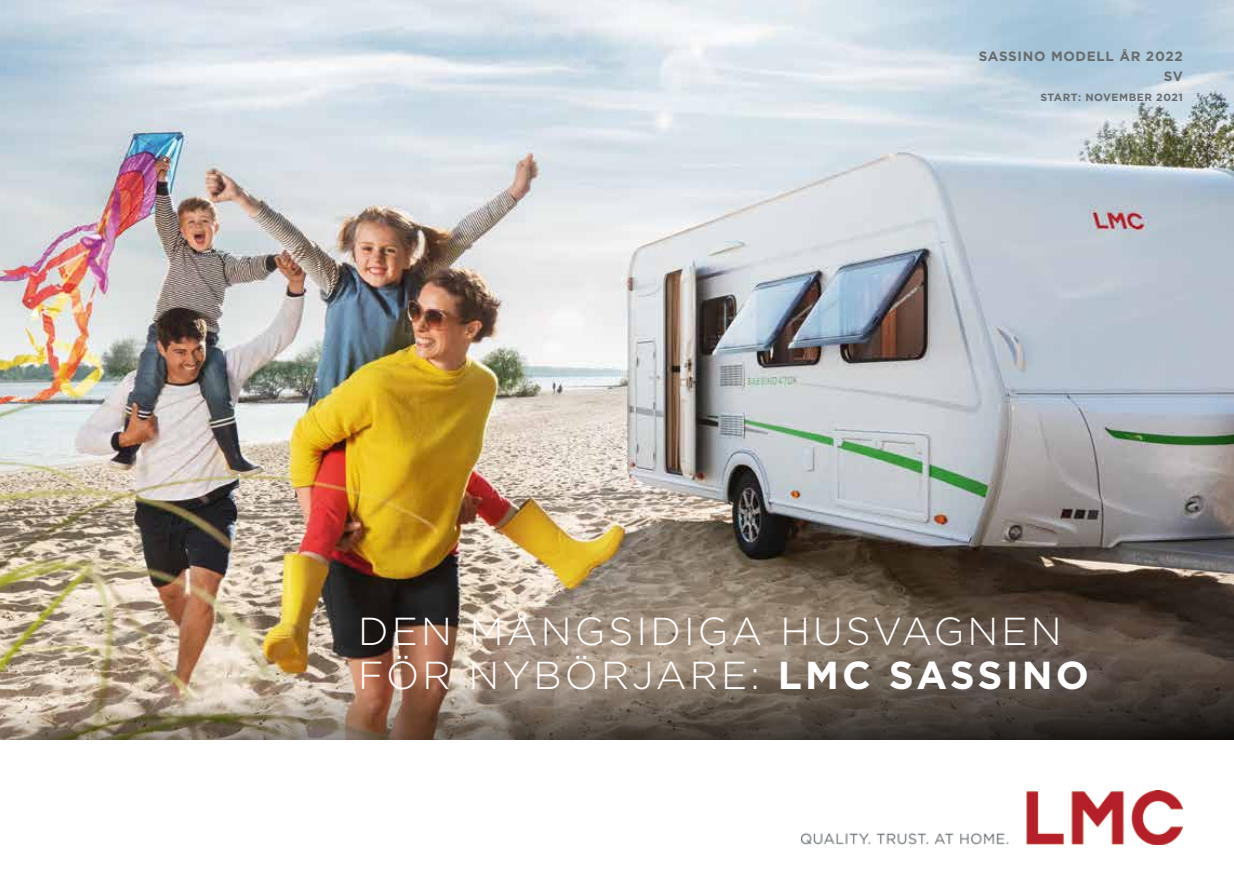
<style>
.page{position:relative;width:1234px;height:893px;background:#fff}
.page>*{position:absolute;margin:0;border:0;box-sizing:border-box;transform-origin:0 0}
.t1{font:300 39px/43.5px "Gotham";letter-spacing:.08em;color:#fff}
.t2{font:700 13.5px/20.2px "Gotham";letter-spacing:.05em;color:#676c6e;text-align:right}
.t3{font:700 10.5px "Gotham";letter-spacing:.05em;color:#676c6e}
.s1{font-weight:700}
</style>
<div class="page">
<img style="left:0;top:0;width:1233px;height:595px">
<img style="left:0;top:595px;width:1233px;height:145px">
<img style="left:801px;top:791px;width:381px;height:53px">
<p class="t2" style="left:978px;top:46px;width:205px">SASSINO MODELL ÅR 2022<br>SV</p>
<p class="t3" style="left:1040px;top:92px;width:144px">START: NOVEMBER 2021</p>
<p class="t1" style="left:358px;top:609px;width:732px">DEN MÅNGSIDIGA HUSVAGNEN<br>FÖR NYBÖRJARE: <span class="s1">LMC SASSINO</span></p>
</div>
